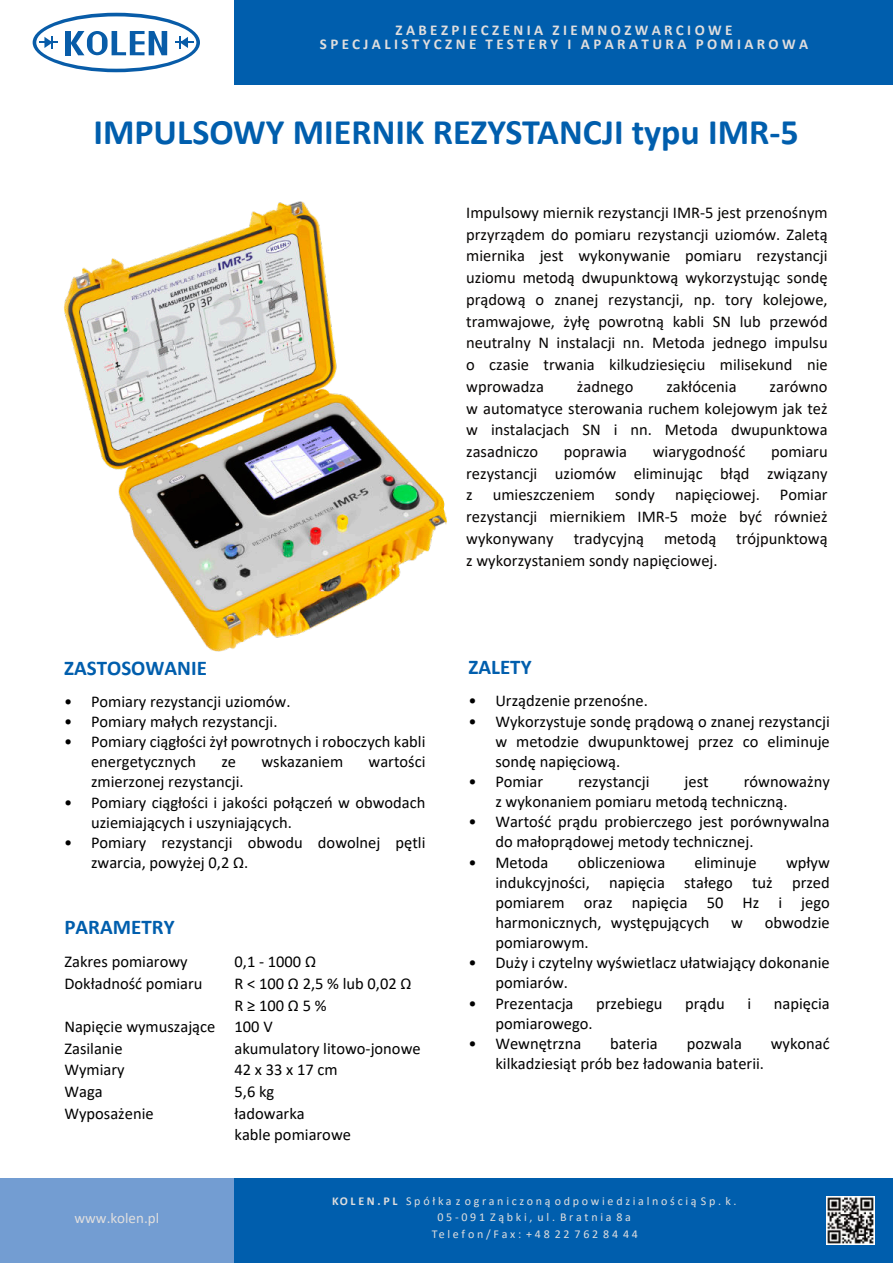
<style>
.page{position:relative;width:893px;height:1263px;background:#fff}
.page>*{position:absolute;margin:0;border:0;box-sizing:border-box;transform-origin:0 0}
.t1{font:700 36px "Calibri";color:#005ead}
.t2{font:700 21px "Calibri";color:#005ead}
.t3{font:16.5px/20.1px "Calibri";color:#000}
.t4{font:16.5px/21.8px "Calibri";color:#070504;text-align:justify}
.t5{font:16.5px "Calibri";letter-spacing:.225em;color:#000}
.t6{font:700 15px/13.6px "Calibri";letter-spacing:.225em;color:#dfdede;text-align:center}
.t7{font:15px "Calibri";color:#dfdede}
.t8{font:12px/16.4px "Calibri";letter-spacing:.225em;color:#dfdede;text-align:center}
.s1{font-weight:700}
</style>
<div class="page">
<div style="left:234px;top:0;width:659px;height:85px;background:#005ead"></div>
<div style="left:234px;top:1178px;width:659px;height:85px;background:#005ead"></div>
<div style="left:0;top:1178px;width:234px;height:85px;background:#739dd2"></div>
<svg style="left:33px;top:13px;width:167px;height:59px"></svg>
<img style="left:826px;top:1196px;width:49px;height:49px">
<img style="left:64px;top:201px;width:383px;height:451px">
<p class="t6" style="left:320px;top:24px;width:490px">ZABEZPIECZENIA ZIEMNOZWARCIOWE<br>SPECJALISTYCZNE TESTERY I APARATURA POMIAROWA</p>
<h1 class="t1" style="left:93px;top:117px;width:707px">IMPULSOWY MIERNIK REZYSTANCJI typu IMR-5</h1>
<p class="t2" style="left:64px;top:659px;width:144px">ZASTOSOWANIE</p>
<p class="t3" style="left:64px;top:693px;width:228px">• Pomiary rezystancji uziomów.</p>
<p class="t3" style="left:64px;top:713px;width:215px">• Pomiary małych rezystancji.</p>
<p class="t3" style="left:91px;top:733px;width:336px;text-indent:-27px">• Pomiary ciągłości żył powrotnych i roboczych kabli energetycznych</p>
<p class="t3" style="left:221px;top:753px;width:16px">ze</p>
<p class="t3" style="left:261px;top:753px;width:83px">wskazaniem</p>
<p class="t3" style="left:369px;top:753px;width:58px">wartości</p>
<p class="t3" style="left:91px;top:773px;width:154px">zmierzonej rezystancji.</p>
<p class="t3" style="left:91px;top:793px;width:336px;text-indent:-27px">• Pomiary ciągłości i jakości połączeń w obwodach uziemiających i uszyniających.</p>
<p class="t3" style="left:91px;top:834px;width:336px;text-indent:-27px">• Pomiary rezystancji obwodu dowolnej pętli zwarcia, powyżej 0,2 Ω.</p>
<p class="t2" style="left:64px;top:918px;width:112px">PARAMETRY</p>
<p class="t3" style="left:64px;top:953px;width:125px">Zakres pomiarowy</p>
<p class="t3" style="left:235px;top:953px;width:83px">0,1 - 1000 Ω</p>
<p class="t3" style="left:64px;top:975px;width:140px">Dokładność pomiaru</p>
<p class="t3" style="left:234px;top:975px;width:178px">R &lt; 100 Ω 2,5 % lub 0,02 Ω</p>
<p class="t3" style="left:234px;top:996px;width:94px">R≥100Ω5%</p>
<p class="t3" style="left:64px;top:1018px;width:210px">Napięcie wymuszające 100 V</p>
<p class="t3" style="left:64px;top:1040px;width:60px">Zasilanie</p>
<p class="t3" style="left:235px;top:1040px;width:188px">akumulatory litowo-jonowe</p>
<p class="t3" style="left:64px;top:1061px;width:62px">Wymiary</p>
<p class="t5" style="left:234px;top:1063px;width:105px">42x33x17cm</p>
<p class="t3" style="left:64px;top:1083px;width:40px">Waga</p>
<p class="t3" style="left:234px;top:1083px;width:41px">5,6 kg</p>
<p class="t3" style="left:64px;top:1104px;width:91px">Wyposażenie</p>
<p class="t3" style="left:234px;top:1104px;width:118px;line-height:21.6px">ładowarka<br>kable pomiarowe</p>
<p class="t4" style="left:466px;top:203px;width:363px">Impulsowy miernik rezystancji IMR-5 jest przenośnym przyrządem do pomiaru rezystancji uziomów. Zaletą miernika jest wykonywanie pomiaru rezystancji uziomu metodą dwupunktową wykorzystując sondę prądową o znanej rezystancji, np. tory kolejowe, tramwajowe, żyłę powrotną kabli SN lub przewód neutralny N instalacji nn. Metoda jednego impulsu o czasie trwania kilkudziesięciu milisekund nie wprowadza</p>
<p class="t4" style="left:466px;top:377px;width:363px;text-indent:303px">zarówno w automatyce sterowania ruchem kolejowym jak też w instalacjach SN i nn. Metoda dwupunktowa zasadniczo</p>
<p class="t4" style="left:577px;top:377px;width:58px">żadnego</p>
<p class="t4" style="left:666px;top:377px;width:72px">zakłócenia</p>
<p class="t4" style="left:564px;top:442px;width:65px">poprawia</p>
<p class="t4" style="left:653px;top:442px;width:94px">wiarygodność</p>
<p class="t4" style="left:466px;top:442px;width:363px;text-indent:305px">pomiaru rezystancji uziomów eliminując błąd związany z umieszczeniem sondy napięciowej. Pomiar rezystancji miernikiem IMR-5 może być również wykonywany tradycyjną metodą trójpunktową z wykorzystaniem sondy napięciowej.</p>
<p class="t2" style="left:468px;top:658px;width:65px">ZALETY</p>
<p class="t3" style="left:468px;top:692px;width:181px">• Urządzenie przenośne.</p>
<p class="t3" style="left:495px;top:712px;width:336px;text-align:justify;text-indent:-27px">• Wykorzystuje sondę prądową o znanej rezystancji w metodzie dwupunktowej przez co eliminuje sondę napięciową.</p>
<p class="t3" style="left:468px;top:773px;width:76px">• Pomiar</p>
<p class="t3" style="left:578px;top:773px;width:73px">rezystancji</p>
<p class="t3" style="left:685px;top:773px;width:26px">jest</p>
<p class="t3" style="left:495px;top:773px;width:336px;text-indent:248px">równoważny z wykonaniem pomiaru metodą techniczną.</p>
<p class="t3" style="left:495px;top:813px;width:336px;text-indent:-27px">• Wartość prądu probierczego jest porównywalna do małoprądowej metody technicznej.</p>
<p class="t3" style="left:468px;top:853px;width:82px">• Metoda</p>
<p class="t3" style="left:578px;top:853px;width:89px">obliczeniowa</p>
<p class="t3" style="left:694px;top:853px;width:64px">eliminuje</p>
<p class="t3" style="left:495px;top:853px;width:336px;text-align:justify;text-indent:291px">wpływ indukcyjności, napięcia stałego tuż przed pomiarem oraz napięcia 50 Hz i jego harmonicznych, występujących</p>
<p class="t3" style="left:731px;top:914px;width:13px">w</p>
<p class="t3" style="left:765px;top:914px;width:67px">obwodzie</p>
<p class="t3" style="left:495px;top:934px;width:95px">pomiarowym.</p>
<p class="t3" style="left:495px;top:954px;width:336px;text-indent:-27px">• Duży i czytelny wyświetlacz ułatwiający dokonanie pomiarów.</p>
<p class="t3" style="left:468px;top:994px;width:107px">• Prezentacja</p>
<p class="t3" style="left:596px;top:994px;width:68px">przebiegu</p>
<p class="t3" style="left:685px;top:994px;width:41px">prądu</p>
<p class="t3" style="left:747px;top:994px;width:5px">i</p>
<p class="t3" style="left:774px;top:994px;width:57px">napięcia</p>
<p class="t3" style="left:495px;top:1014px;width:99px">pomiarowego.</p>
<p class="t3" style="left:468px;top:1035px;width:114px">• Wewnętrzna</p>
<p class="t3" style="left:610px;top:1035px;width:49px">bateria</p>
<p class="t3" style="left:687px;top:1035px;width:57px">pozwala</p>
<p class="t3" style="left:771px;top:1035px;width:61px">wykonać</p>
<p class="t3" style="left:495px;top:1055px;width:270px">kilkadziesiąt prób bez ładowania baterii.</p>
<p class="t7" style="left:75px;top:1212px;width:86px">www.kolen.pl</p>
<p class="t8" style="left:332px;top:1194px;width:406px"><span class="s1">KOLEN.PL</span> Spółka z ograniczoną odpowiedzialnością Sp. k.<br>05-091 Ząbki, ul. Bratnia 8a<br>Telefon/Fax: +48 22 762 84 44</p>
</div>
